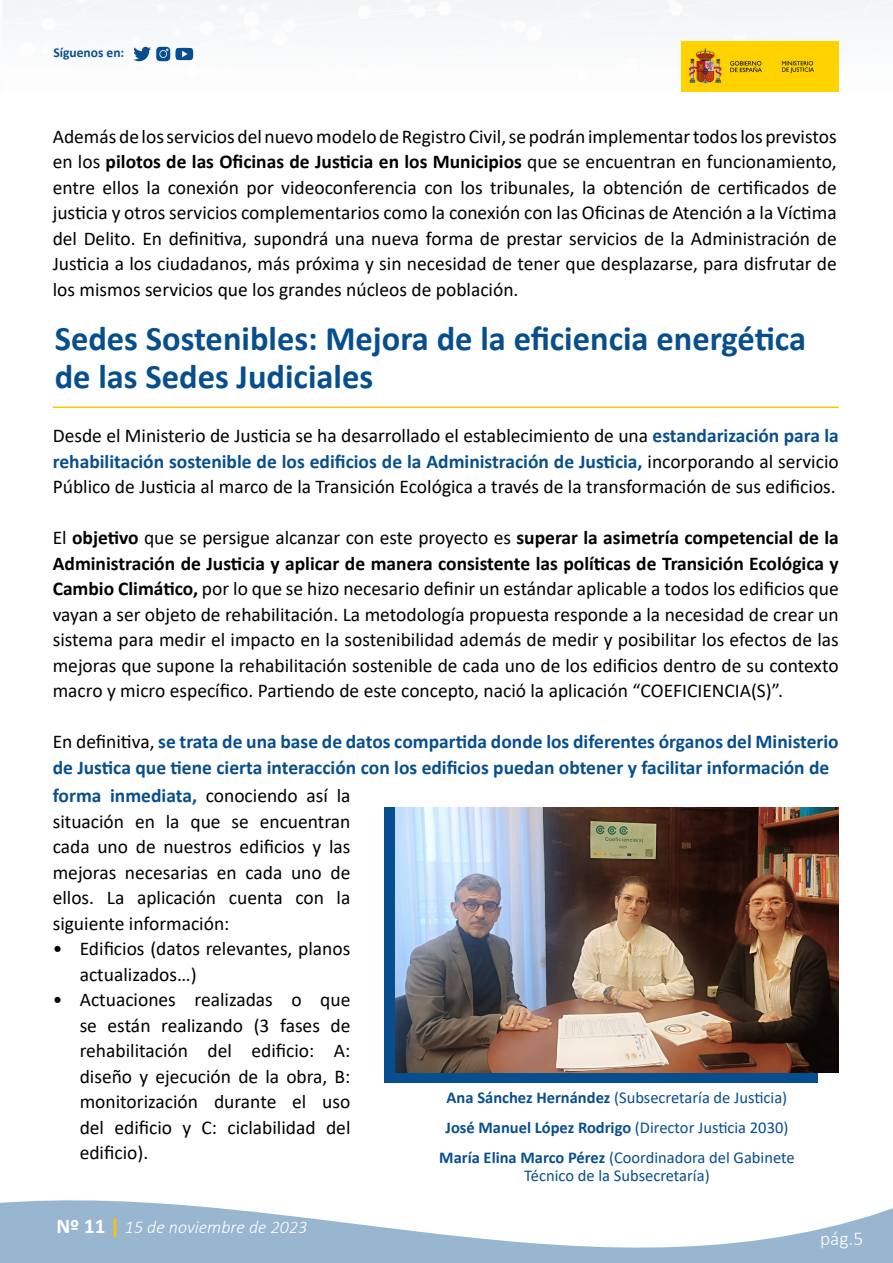
<style>
.page{position:relative;width:893px;height:1263px;background:#fff}
.page>*{position:absolute;margin:0;border:0;box-sizing:border-box;transform-origin:0 0}
.t1{font:700 34.5px/37.5px "Calibri";color:#074e8e}
.t2{font:19.5px/25.5px "Calibri";color:#000;text-align:justify}
.t3{font:700 19.5px/25.5px "Calibri";color:#074e8e}
.t4{font:300 19.5px "Calibri";color:#fff}
.t5{font:italic 300 18px "Calibri";color:#fff}
.t6{font:16.5px/30px "Calibri";color:#074e8e;text-align:center}
.t7{font:700 13.5px "Calibri";color:#074e8e}
.s1{font-weight:700}
.s2{font-weight:700;color:#074e8e}
.s3{font-weight:400;color:#000}
.s4{font-weight:700;font-style:normal;font-size:21px}
.s5{font-weight:700;font-style:normal;font-size:21px;color:#ffc400}
</style>
<div class="page">
<svg style="left:0;top:1200px;width:893px;height:63px;fill:#99b6d0"></svg>
<img style="left:3px;top:0;width:890px;height:92px">
<svg style="left:133px;top:47px;width:60px;height:14px"></svg>
<img style="left:681px;top:42px;width:157px;height:50px">
<div style="left:384px;top:808px;width:434px;height:275px;background:#074e8e"></div>
<hr style="left:53px;top:407px;width:786px;height:1px;background:#ffc400">
<img style="left:395px;top:807px;width:444px;height:266px">
<p class="t7" style="left:53px;top:43px;width:72px">Síguenos en:</p>
<p class="t2" style="left:53px;top:123px;width:785px">Además de los servicios del nuevo modelo de Registro Civil, se podrán implementar todos los previstos en los <span class="s1">pilotos de las Oficinas de Justicia en los Municipios</span> que se encuentran en funcionamiento, entre ellos la conexión por videoconferencia con los tribunales, la obtención de certificados de justicia y otros servicios complementarios como la conexión con las Oficinas de Atención a la Víctima del Delito. En definitiva, supondrá una nueva forma de prestar servicios de la Administración de Justicia a los ciudadanos, más próxima y sin necesidad de tener que desplazarse, para disfrutar de los mismos servicios que los grandes núcleos de población.</p>
<h1 class="t1" style="left:55px;top:320px;width:753px">Sedes Sostenibles: Mejora de la eficiencia energética de las Sedes Judiciales</h1>
<p class="t2" style="left:53px;top:422px;width:788px">Desde el Ministerio de Justicia se ha desarrollado el establecimiento de una <span class="s2">estandarización para la rehabilitación sostenible de los edificios de la Administración de Justicia,</span> incorporando al servicio Público de Justicia al marco de la Transición Ecológica a través de la transformación de sus edificios.</p>
<p class="t2" style="left:53px;top:524px;width:788px">El <span class="s1">objetivo</span> que se persigue alcanzar con este proyecto es <span class="s1">superar la asimetría competencial de la Administración de Justicia y aplicar de manera consistente las políticas de Transición Ecológica y Cambio Climático,</span> por lo que se hizo necesario definir un estándar aplicable a todos los edificios que vayan a ser objeto de rehabilitación. La metodología propuesta responde a la necesidad de crear un sistema para medir el impacto en la sostenibilidad además de medir y posibilitar los efectos de las mejoras que supone la rehabilitación sostenible de cada uno de los edificios dentro de su contexto macro y micro específico. Partiendo de este concepto, nació la aplicación “COEFICIENCIA(S)”.</p>
<p class="t3" style="left:53px;top:729px;width:788px"><span class="s3">En definitiva,</span> se trata de una base de datos compartida donde los diferentes órganos del Ministerio de Justica que tiene cierta interacción con los edificios puedan obtener y facilitar información de</p>
<p class="t2" style="left:53px;top:782px;width:299px"><span class="s2">forma inmediata,</span> conociendo así la situación en la que se encuentran cada uno de nuestros edificios y las mejoras necesarias en cada uno de ellos. La aplicación cuenta con la siguiente información:</p>
<p class="t2" style="left:80px;top:935px;width:272px;text-indent:-27px">• Edificios (datos relevantes, planos actualizados…)</p>
<p class="t2" style="left:80px;top:986px;width:272px;text-indent:-27px">• Actuaciones realizadas o que se están realizando (3 fases de rehabilitación del edificio: A: diseño y ejecución de la obra, B: monitorización durante el uso del edificio y C: ciclabilidad del edificio).</p>
<p class="t5" style="left:56px;top:1216px;width:252px"><span class="s4">Nº 11</span> <span class="s5">|</span> 15 de noviembre de 2023</p>
<p class="t6" style="left:439px;top:1082px;width:357px"><span class="s1">Ana Sánchez Hernández</span> (Subsecretaría de Justicia)<br><span class="s1">José Manuel López Rodrigo</span> (Director Justicia 2030)<br><span class="s1">María Elina Marco Pérez</span> (Coordinadora del Gabinete</p>
<p class="t6" style="left:524px;top:1160px;width:187px">Técnico de la Subsecretaría)</p>
<p class="t4" style="left:820px;top:1226px;width:45px">pág.5</p>
</div>
